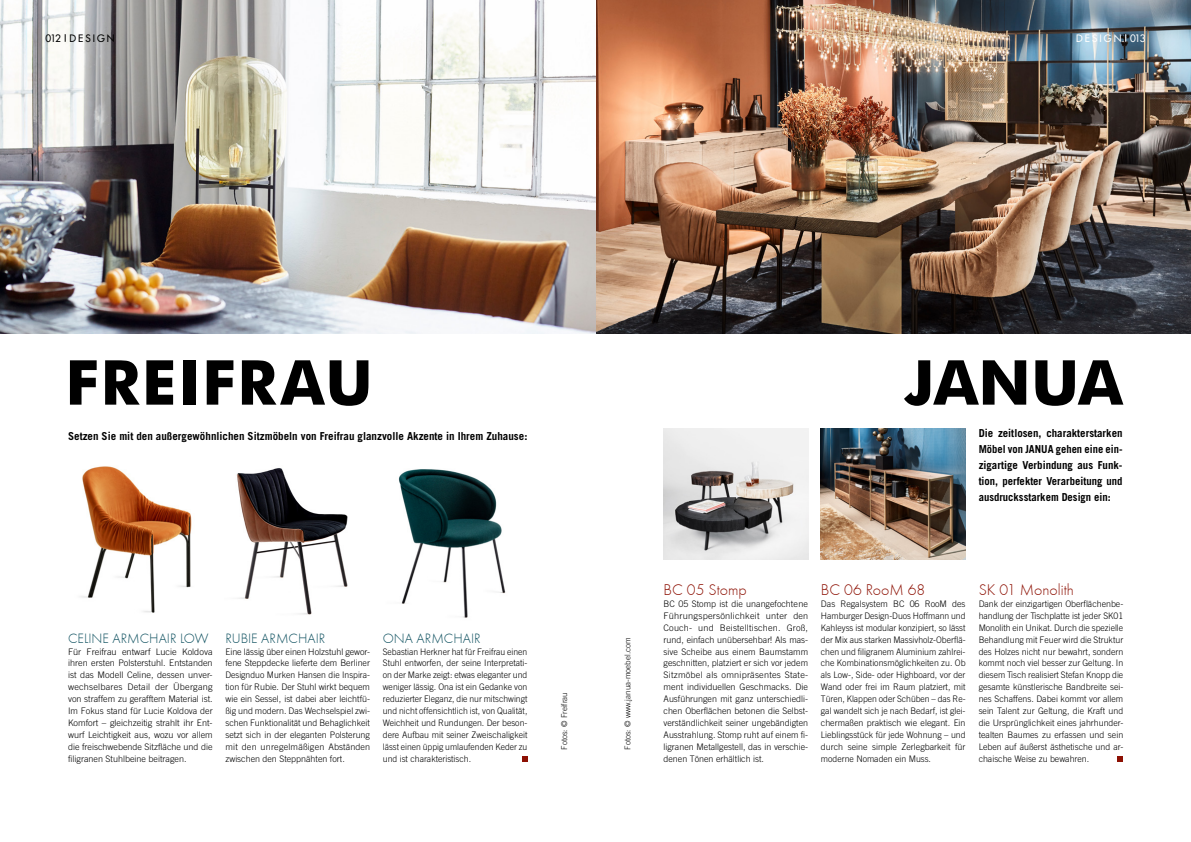
<style>
.page{position:relative;width:1191px;height:842px;background:#fff}
.page>*{position:absolute;margin:0;border:0;box-sizing:border-box;transform-origin:0 0}
.t1{font:700 62px "Futura BT";letter-spacing:.025em;color:#000}
.t2{font:16px "Futura T Light";color:#8d1003}
.t3{font:14px "Futura T Light";color:#0c4f5e}
.t4{font:700 11px/16px "Trade Gothic";color:#000;text-align:justify}
.t5{font:10px "Futura";letter-spacing:.2em;color:#000}
.t6{font:10px "Futura";letter-spacing:.2em;color:#fff}
.t7{font:300 9px/11.9px "Trade Gothic";color:#000;text-align:justify}
.t8{font:300 9px/11.9px "Trade Gothic";color:#000;text-align:justify;scale:.96 1}
.t9{font:300 8px "Trade Gothic";color:#000}
</style>
<div class="page">
<img style="left:663px;top:428px;width:145px;height:131px">
<img style="left:399px;top:469px;width:107px;height:149px">
<img style="left:80px;top:466px;width:112px;height:147px">
<img style="left:236px;top:468px;width:112px;height:147px">
<svg style="left:522px;top:756px;width:5px;height:5px"></svg>
<img style="left:0;top:0;width:1191px;height:333px">
<img style="left:821px;top:428px;width:144px;height:131px">
<svg style="left:1117px;top:756px;width:6px;height:5px"></svg>
<p class="t5" style="left:46px;top:32px;width:71px">012 DESIGN</p>
<p class="t6" style="left:1076px;top:32px;width:71px">DESIGN 013</p>
<h1 class="t1" style="left:65px;top:345px;width:309px">FREIFRAU</h1>
<p class="t4" style="left:68px;top:428px;width:461px">Setzen Sie mit den außergewöhnlichen Sitzmöbeln von Freifrau glanzvolle Akzente in Ihrem Zuhause:</p>
<h3 class="t3" style="left:68px;top:630px;width:142px">CELINE ARMCHAIR LOW</h3>
<p class="t7" style="left:68px;top:645px;width:146px">Für Freifrau entwarf Lucie Koldova ihren ersten Polsterstuhl. Entstanden ist das Modell Celine, dessen unver&shy;wechselbares Detail der Übergang von straffem zu gerafftem Material ist.<br>Im Fokus stand für Lucie Koldova der Komfort – gleichzeitig strahlt ihr Ent&shy;wurf Leichtigkeit aus, wozu vor allem die freischwebende Sitzfläche und die filigranen Stuhlbeine beitragen.</p>
<h3 class="t3" style="left:225px;top:630px;width:101px">RUBIE ARMCHAIR</h3>
<p class="t7" style="left:225px;top:645px;width:146px">Eine lässig über einen Holzstuhl gewor&shy;fene Steppdecke lieferte dem Berliner Designduo Murken Hansen die Inspira&shy;tion für Rubie. Der Stuhl wirkt bequem wie ein Sessel, ist dabei aber leichtfü&shy;ßig und modern. Das Wechselspiel zwi&shy;schen Funktionalität und Behaglichkeit setzt sich in der eleganten Polsterung mit den unregelmäßigen Abständen zwischen den Steppnähten fort.</p>
<h3 class="t3" style="left:383px;top:630px;width:99px">ONA ARMCHAIR</h3>
<p class="t8" style="left:383px;top:645px;width:152px">Sebastian Herkner hat für Freifrau einen Stuhl entworfen, der seine Interpretati&shy;on der Marke zeigt: etwas eleganter und weniger lässig. Ona ist ein Gedanke von reduzierter Eleganz, die nur mitschwingt und nicht offensichtlich ist, von Qualität, Weichheit und Rundungen. Der beson&shy;dere Aufbau mit seiner Zweischaligkeit lässt einen üppig umlaufenden Keder zu und ist charakteristisch.</p>
<p class="t9" style="left:559px;top:750px;width:59px;rotate:-90deg">Fotos: © Freifrau</p>
<h1 class="t1" style="left:904px;top:345px;width:220px">JANUA</h1>
<p class="t4" style="left:978px;top:424px;width:145px">Die zeitlosen, charakterstarken Möbel von JANUA gehen eine ein&shy;zigartige Verbindung aus Funk&shy;tion, perfekter Verarbeitung und ausdrucksstarkem Design ein:</p>
<p class="t9" style="left:623px;top:750px;width:114px;rotate:-90deg">Fotos: © www.janua-moebel.com</p>
<h2 class="t2" style="left:663px;top:581px;width:85px">BC 05 Stomp</h2>
<p class="t7" style="left:663px;top:598px;width:146px">BC 05 Stomp ist die unangefochtene Führungspersönlichkeit unter den Couch- und Beistelltischen. Groß, rund, einfach unübersehbar! Als mas&shy;sive Scheibe aus einem Baumstamm geschnitten, platziert er sich vor jedem Sitzmöbel als omnipräsentes State&shy;ment individuellen Geschmacks. Die Ausführungen mit ganz unterschiedli&shy;chen Oberflächen betonen die Selbst&shy;verständlichkeit seiner ungebändigten Ausstrahlung. Stomp ruht auf einem fi&shy;ligranen Metallgestell, das in verschie&shy;denen Tönen erhältlich ist.</p>
<h2 class="t2" style="left:821px;top:581px;width:106px">BC 06 RooM 68</h2>
<p class="t7" style="left:821px;top:598px;width:146px">Das Regalsystem BC 06 RooM des Hamburger Design-Duos Hoffmann und Kahleyss ist modular konzipiert, so lässt der Mix aus starken Massivholz-Oberflä&shy;chen und filigranem Aluminium zahlrei&shy;che Kombinationsmöglichkeiten zu. Ob als Low-, Side- oder Highboard, vor der Wand oder frei im Raum platziert, mit Türen, Klappen oder Schüben – das Re&shy;gal wandelt sich je nach Bedarf, ist glei&shy;chermaßen praktisch wie elegant. Ein Lieblingsstück für jede Wohnung – und durch seine simple Zerlegbarkeit für moderne Nomaden ein Muss.</p>
<h2 class="t2" style="left:978px;top:581px;width:97px">SK 01 Monolith</h2>
<p class="t7" style="left:978px;top:598px;width:146px">Dank der einzigartigen Oberflächenbe&shy;handlung der Tischplatte ist jeder SK01<br>Monolith ein Unikat. Durch die spezielle Behandlung mit Feuer wird die Struktur des Holzes nicht nur bewahrt, sondern kommt noch viel besser zur Geltung. In diesem Tisch realisiert Stefan Knopp die gesamte künstlerische Bandbreite sei&shy;nes Schaffens. Dabei kommt vor allem sein Talent zur Geltung, die Kraft und die Ursprünglichkeit eines jahrhunder&shy;tealten Baumes zu erfassen und sein Leben auf äußerst ästhetische und ar&shy;chaische Weise zu bewahren.</p>
</div>
